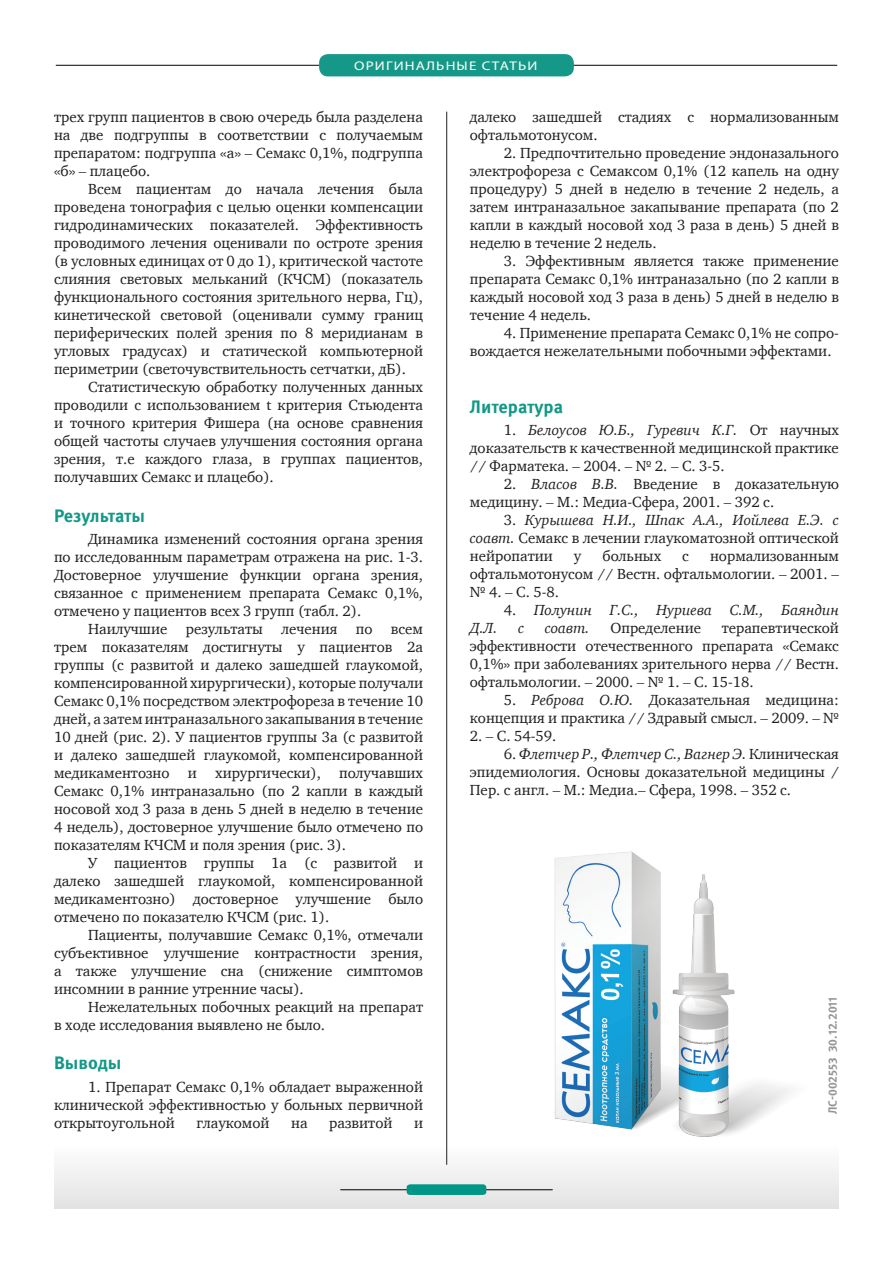
<style>
.page{position:relative;width:893px;height:1263px;background:#fff}
.page>*{position:absolute;margin:0;border:0;box-sizing:border-box;transform-origin:0 0}
.t1{font:700 18px "Meta Pro";color:#129887}
.t2{font:15px/18px "Charter C";color:#231f20;text-align:justify}
.t3{font:italic 15px "Charter C";color:#231f20}
.t4{font:12.6px "Meta Bold LFC";letter-spacing:.075em;color:#fff;scale:1.2 1}
.t5{font:700 12px "Meta Pro";color:#939598}
.s1{font-style:italic}
.s2{font-style:normal}
</style>
<div class="page">
<hr style="left:56px;top:65px;width:781px;height:1px;background:#050504">
<div style="left:319px;top:54px;width:255px;height:22px;background:#169888;border-radius:9px"></div>
<div style="left:54px;top:1114px;width:785px;height:95px;background:linear-gradient(to bottom,#fff,#e5e4e4)"></div>
<hr style="left:340px;top:1189px;width:213px;height:1px;background:#000">
<div style="left:407px;top:1184px;width:79px;height:11px;background:#009687;border-radius:3px"></div>
<img style="left:547px;top:851px;width:278px;height:289px">
<hr style="left:446px;top:112px;width:1px;height:1053px;background:#231f20">
<p class="t4" style="left:354px;top:58px;width:154px">ОРИГИНАЛЬНЫЕ СТАТЬИ</p>
<p class="t2" style="left:54px;top:108px;width:371px">трех групп пациентов в свою очередь была разделена на две подгруппы в соответствии с получаемым препаратом: подгруппа «а» – Семакс 0,1%, подгруппа «б» – плацебо.</p>
<p class="t2" style="left:54px;top:180px;width:371px;text-indent:34px">Всем пациентам до начала лечения была проведена тонография с целью оценки компенсации гидродинамических показателей. Эффективность проводимого лечения оценивали по остроте зрения (в условных единицах от 0 до 1), критической частоте слияния световых мельканий (КЧСМ) (показатель функционального состояния зрительного нерва, Гц), кинетической световой (оценивали сумму границ периферических полей зрения по 8 меридианам в угловых градусах) и статической компьютерной периметрии (светочувствительность сетчатки, дБ).</p>
<p class="t2" style="left:54px;top:378px;width:371px;text-indent:34px">Статистическую обработку полученных данных проводили с использованием t критерия Стьюдента и точного критерия Фишера (на основе сравнения общей частоты случаев улучшения состояния органа зрения, т.е каждого глаза, в группах пациентов, получавших Семакс и плацебо).</p>
<p class="t1" style="left:54px;top:504px;width:92px">Результаты</p>
<p class="t2" style="left:54px;top:530px;width:371px;text-indent:34px">Динамика изменений состояния органа зрения по исследованным параметрам отражена на рис. 1-3.<br>Достоверное улучшение функции органа зрения, связанное с применением препарата Семакс 0,1%, отмечено у пациентов всех 3 групп (табл. 2).</p>
<p class="t2" style="left:54px;top:620px;width:371px;text-indent:34px">Наилучшие результаты лечения по всем трем показателям достигнуты у пациентов 2а группы (с развитой и далеко зашедшей глаукомой, компенсированной хирургически), которые получали Семакс 0,1% посредством электрофореза в течение 10 дней, а затем интраназального закапывания в течение 10 дней (рис. 2). У пациентов группы 3а (с развитой и далеко зашедшей глаукомой, компенсированной медикаментозно и хирургически), получавших Семакс 0,1% интраназально (по 2 капли в каждый носовой ход 3 раза в день 5 дней в неделю в течение 4 недель), достоверное улучшение было отмечено по показателям КЧСМ и поля зрения (рис. 3).</p>
<p class="t2" style="left:54px;top:854px;width:371px;text-indent:34px">У пациентов группы 1а (с развитой и далеко зашедшей глаукомой, компенсированной медикаментозно) достоверное улучшение было отмечено по показателю КЧСМ (рис. 1).</p>
<p class="t2" style="left:54px;top:926px;width:371px;text-indent:34px">Пациенты, получавшие Семакс 0,1%, отмечали субъективное улучшение контрастности зрения, а также улучшение сна (снижение симптомов инсомнии в ранние утренние часы).</p>
<p class="t2" style="left:54px;top:998px;width:371px;text-indent:34px">Нежелательных побочных реакций на препарат в ходе исследования выявлено не было.</p>
<p class="t1" style="left:54px;top:1052px;width:69px">Выводы</p>
<p class="t2" style="left:54px;top:1078px;width:371px;text-indent:34px">1. Препарат Семакс 0,1% обладает выраженной клинической эффективностью у больных первичной открытоугольной</p>
<p class="t2" style="left:196px;top:1114px;width:75px">глаукомой</p>
<p class="t2" style="left:291px;top:1114px;width:18px">на</p>
<p class="t2" style="left:329px;top:1114px;width:65px">развитой</p>
<p class="t2" style="left:414px;top:1114px;width:11px">и</p>
<p class="t2" style="left:470px;top:108px;width:371px">далеко зашедшей стадиях с нормализованным офтальмотонусом.</p>
<p class="t2" style="left:470px;top:144px;width:371px;text-indent:34px">2. Предпочтительно проведение эндоназального электрофореза с Семаксом 0,1% (12 капель на одну процедуру) 5 дней в неделю в течение 2 недель, а затем интраназальное закапывание препарата (по 2 капли в каждый носовой ход 3 раза в день) 5 дней в неделю в течение 2 недель.</p>
<p class="t2" style="left:470px;top:252px;width:371px;text-indent:34px">3. Эффективным является также применение препарата Семакс 0,1% интраназально (по 2 капли в каждый носовой ход 3 раза в день) 5 дней в неделю в течение 4 недель.</p>
<p class="t2" style="left:470px;top:324px;width:371px;text-indent:34px">4. Применение препарата Семакс 0,1% не сопро&shy;вождается нежелательными побочными эффектами.</p>
<p class="t1" style="left:470px;top:395px;width:95px">Литература</p>
<p class="t2" style="left:470px;top:421px;width:371px;text-indent:34px">1. <span class="s1">Белоусов Ю.Б., Гуревич К.Г.</span> От научных доказательств к качественной медицинской практике // Фарматека. – 2004. – № 2. – С. 3-5.</p>
<p class="t2" style="left:470px;top:475px;width:371px;text-indent:34px">2. <span class="s1">Власов В.В.</span> Введение в доказательную медицину. – М.: Медиа-Сфера, 2001. – 392 с.</p>
<p class="t2" style="left:470px;top:511px;width:371px;text-indent:34px">3. <span class="s1">Курышева Н.И., Шпак А.А., Иойлева Е.Э. с соавт.</span> Семакс в лечении глаукоматозной оптической нейропатии</p>
<p class="t2" style="left:574px;top:547px;width:9px">у</p>
<p class="t2" style="left:602px;top:547px;width:60px">больных</p>
<p class="t2" style="left:682px;top:547px;width:8px">с</p>
<p class="t2" style="left:470px;top:547px;width:371px;text-indent:240px">нормализованным офтальмотонусом // Вестн. офтальмологии. – 2001. – № 4. – С. 5-8.</p>
<p class="t3" style="left:504px;top:602px;width:337px"><span class="s2">4.</span> Полунин Г.С., Нуриева С.М., Баяндин</p>
<p class="t3" style="left:470px;top:620px;width:29px">Д.Л.</p>
<p class="t3" style="left:518px;top:620px;width:7px">с</p>
<p class="t3" style="left:545px;top:620px;width:47px">соавт.</p>
<p class="t2" style="left:610px;top:619px;width:92px">Определение</p>
<p class="t2" style="left:470px;top:619px;width:371px;text-indent:252px">терапевтической эффективности отечественного препарата «Семакс 0,1%» при заболеваниях зрительного нерва // Вестн. офтальмологии. – 2000. – № 1. – С. 15-18.</p>
<p class="t2" style="left:470px;top:691px;width:371px;text-align:right">5. <span class="s1">Реброва О.Ю.</span> Доказательная медицина: концепция и практика // Здравый смысл. – 2009. – №</p>
<p class="t2" style="left:470px;top:727px;width:88px">2. – С. 54-59.</p>
<p class="t2" style="left:470px;top:745px;width:371px;text-indent:34px">6. <span class="s1">Флетчер Р., Флетчер С., Вагнер Э.</span> Клиническая эпидемиология. Основы доказательной медицины / Пер. с англ. – М.: Медиа.– Сфера, 1998. – 352 с.</p>
<p class="t5" style="left:825px;top:1114px;width:119px;rotate:-90deg">ЛС-002553 30.12.2011</p>
</div>
